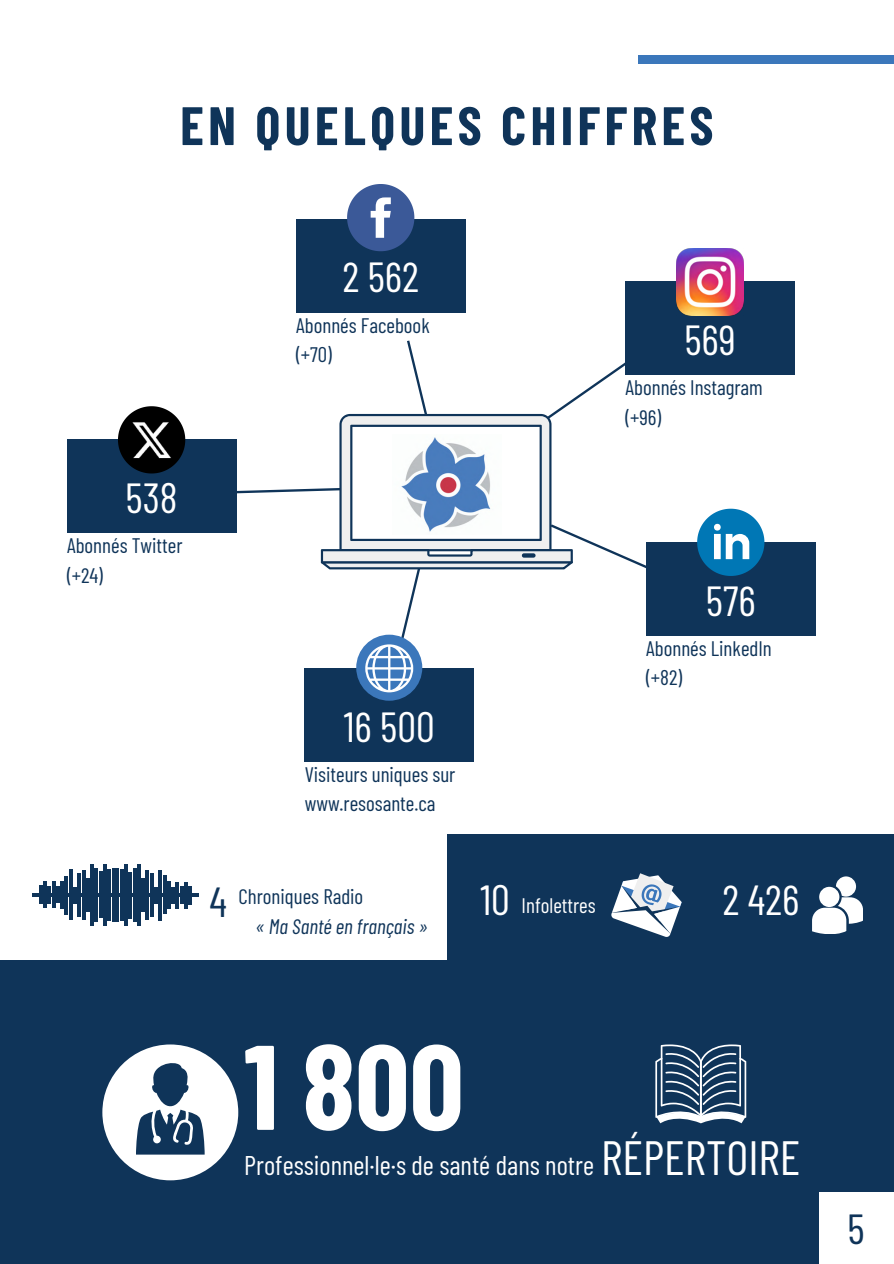
<style>
.page{position:relative;width:894px;height:1264px;background:#fff}
.page>*{position:absolute;margin:0;border:0;box-sizing:border-box;transform-origin:0 0}
.t1{font:700 120px "Barlow Condensed";color:#fff}
.t2{font:700 54px "Barlow Condensed";letter-spacing:.08em;color:#0f3459}
.t3{font:48px "Barlow Condensed";color:#fff}
.t4{font:42px "Barlow Condensed";color:#fff}
.t5{font:42px "Barlow Condensed";color:#0f3459}
.t6{font:27px "Barlow Condensed";color:#fff}
.t7{font:21px/29.2px "Barlow Condensed";color:#0f3459}
.t8{font:italic 21px "Barlow Condensed";color:#0f3459}
.t9{font:21px "Barlow Condensed";color:#fff}
</style>
<div class="page">
<div style="left:0;top:834px;width:893px;height:429px;background:#0f3459"></div>
<div style="left:0;top:833px;width:446px;height:127px;background:#fff"></div>
<div style="left:296px;top:219px;width:169px;height:93px;background:#0f3459"></div>
<svg style="left:347px;top:184px;width:67px;height:67px"></svg>
<div style="left:625px;top:282px;width:169px;height:93px;background:#0f3459"></div>
<img style="left:676px;top:248px;width:67px;height:68px">
<div style="left:646px;top:542px;width:169px;height:93px;background:#0f3459"></div>
<svg style="left:697px;top:508px;width:67px;height:68px"></svg>
<div style="left:67px;top:440px;width:169px;height:93px;background:#0f3459"></div>
<svg style="left:118px;top:406px;width:67px;height:67px"></svg>
<div style="left:304px;top:668px;width:169px;height:93px;background:#0f3459"></div>
<div style="left:356px;top:634px;width:66px;height:66px;background:#3b77bb;border-radius:50%"></div>
<svg style="left:225px;top:340px;width:426px;height:352px"></svg>
<hr style="left:32px;top:893px;width:167px;height:3px;background:#0f3459">
<hr style="left:112px;top:868px;width:3px;height:53px;background:#0f3459">
<hr style="left:52px;top:881px;width:3px;height:26px;background:#0f3459">
<hr style="left:95px;top:868px;width:3px;height:53px;background:#0f3459">
<hr style="left:107px;top:869px;width:4px;height:51px;background:#0f3459">
<hr style="left:43px;top:881px;width:4px;height:27px;background:#0f3459">
<hr style="left:39px;top:885px;width:3px;height:19px;background:#0f3459">
<hr style="left:99px;top:871px;width:3px;height:47px;background:#0f3459">
<hr style="left:65px;top:876px;width:3px;height:39px;background:#0f3459">
<hr style="left:78px;top:873px;width:3px;height:44px;background:#0f3459">
<hr style="left:73px;top:887px;width:4px;height:16px;background:#0f3459">
<hr style="left:56px;top:886px;width:4px;height:16px;background:#0f3459">
<hr style="left:103px;top:864px;width:4px;height:61px;background:#0f3459">
<hr style="left:69px;top:869px;width:3px;height:50px;background:#0f3459">
<hr style="left:90px;top:864px;width:4px;height:62px;background:#0f3459">
<hr style="left:86px;top:878px;width:4px;height:34px;background:#0f3459">
<hr style="left:48px;top:886px;width:3px;height:17px;background:#0f3459">
<hr style="left:60px;top:881px;width:4px;height:28px;background:#0f3459">
<hr style="left:82px;top:870px;width:3px;height:50px;background:#0f3459">
<hr style="left:116px;top:868px;width:3px;height:54px;background:#0f3459">
<hr style="left:176px;top:882px;width:3px;height:27px;background:#0f3459">
<hr style="left:133px;top:868px;width:3px;height:54px;background:#0f3459">
<hr style="left:120px;top:869px;width:3px;height:52px;background:#0f3459">
<hr style="left:184px;top:882px;width:3px;height:27px;background:#0f3459">
<hr style="left:188px;top:886px;width:4px;height:19px;background:#0f3459">
<hr style="left:128px;top:872px;width:4px;height:46px;background:#0f3459">
<hr style="left:163px;top:875px;width:3px;height:38px;background:#0f3459">
<hr style="left:150px;top:873px;width:3px;height:43px;background:#0f3459">
<hr style="left:154px;top:886px;width:4px;height:17px;background:#0f3459">
<hr style="left:171px;top:887px;width:4px;height:17px;background:#0f3459">
<hr style="left:124px;top:864px;width:4px;height:62px;background:#0f3459">
<hr style="left:158px;top:870px;width:4px;height:51px;background:#0f3459">
<hr style="left:137px;top:864px;width:3px;height:61px;background:#0f3459">
<hr style="left:141px;top:878px;width:4px;height:33px;background:#0f3459">
<hr style="left:180px;top:886px;width:3px;height:17px;background:#0f3459">
<hr style="left:167px;top:881px;width:3px;height:27px;background:#0f3459">
<hr style="left:146px;top:870px;width:3px;height:49px;background:#0f3459">
<div style="left:102px;top:1044px;width:136px;height:136px;background:#fff;border-radius:50%"></div>
<svg style="left:136px;top:1063px;width:68px;height:91px"></svg>
<svg style="left:655px;top:1044px;width:91px;height:79px"></svg>
<div style="left:638px;top:55px;width:255px;height:8px;background:#3b77bb"></div>
<svg style="left:611px;top:873px;width:70px;height:64px"></svg>
<svg style="left:812px;top:876px;width:50px;height:57px"></svg>
<div style="left:818px;top:1191px;width:75px;height:72px;background:#fff"></div>
<img style="left:130px;top:418px;width:43px;height:43px">
<p class="t2" style="left:180px;top:91px;width:534px">EN QUELQUES CHIFFRES</p>
<p class="t4" style="left:125px;top:471px;width:54px">538</p>
<p class="t7" style="left:67px;top:530px;width:117px">Abonnés Twitter</p>
<h4 class="t7" style="left:67px;top:559px;width:37px">(+24)</h4>
<p class="t4" style="left:342px;top:250px;width:78px">2 562</p>
<h4 class="t7" style="left:296px;top:309px;width:135px">Abonnés Facebook</h4>
<p class="t7" style="left:296px;top:339px;width:37px">(+70)</p>
<p class="t4" style="left:343px;top:699px;width:92px">16 500</p>
<h4 class="t7" style="left:304px;top:758px;width:152px">Visiteurs uniques sur www.resosante.ca</h4>
<p class="t5" style="left:209px;top:874px;width:19px">4</p>
<p class="t7" style="left:238px;top:881px;width:126px">Chroniques Radio</p>
<p class="t8" style="left:255px;top:912px;width:174px">« Ma Santé en français »</p>
<p class="t4" style="left:480px;top:872px;width:31px">10</p>
<p class="t9" style="left:521px;top:892px;width:76px">Infolettres</p>
<p class="t4" style="left:684px;top:313px;width:53px">569</p>
<h4 class="t7" style="left:625px;top:372px;width:139px">Abonnés Instagram</h4>
<p class="t7" style="left:625px;top:401px;width:37px">(+96)</p>
<p class="t4" style="left:705px;top:573px;width:51px">576</p>
<p class="t7" style="left:646px;top:633px;width:127px">Abonnés LinkedIn</p>
<p class="t7" style="left:646px;top:662px;width:37px">(+82)</p>
<p class="t4" style="left:722px;top:872px;width:78px">2 426</p>
<p class="t1" style="left:244px;top:1009px;width:221px">1 800</p>
<p class="t6" style="left:244px;top:1147px;width:351px">Professionnel·le·s de santé dans notre</p>
<h4 class="t3" style="left:601px;top:1126px;width:201px">RÉPERTOIRE</h4>
<p class="t5" style="left:847px;top:1201px;width:19px">5</p>
</div>
